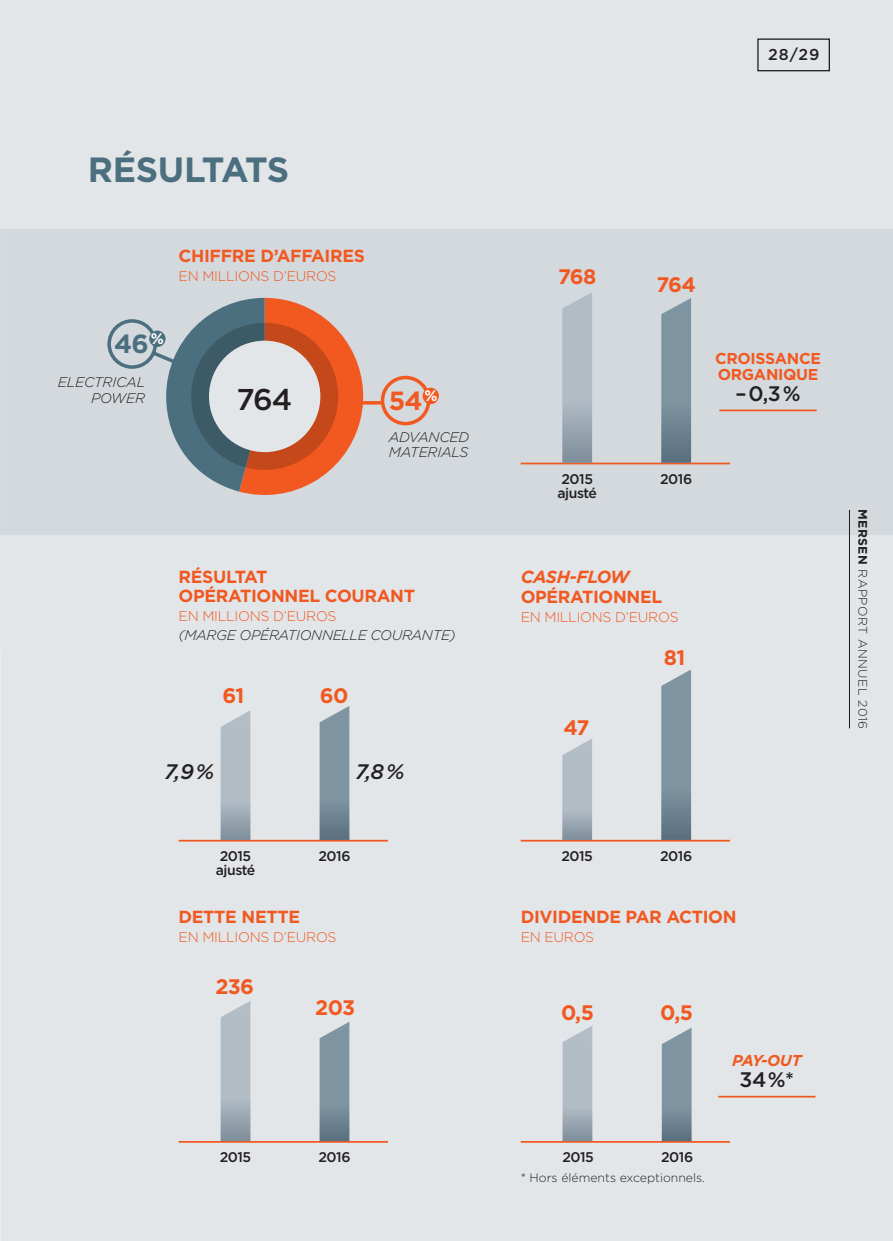
<style>
.page{position:relative;width:893px;height:1241px;background:#fff}
.page>*{position:absolute;margin:0;border:0;box-sizing:border-box;transform-origin:0 0}
.t1{font:700 35px "Gotham";letter-spacing:-.015em;color:#4b6f7f}
.t2{font:500 30.1px "Gotham";color:#231f20}
.t3{font:700 26.25px "Gotham";color:#f15921}
.t4{font:700 26.25px "Gotham";color:#4b6f7f}
.t5{font:700 21px "Gotham";letter-spacing:-.03em;color:#f15921}
.t6{font:500 21px "Gotham";color:#231f20}
.t7{font:italic 500 21px "Gotham";color:#231f20}
.t8{font:700 17.5px/19.2px "Gotham";letter-spacing:-.02em;color:#f15921}
.t9{font:italic 700 17.5px "Gotham";letter-spacing:-.025em;color:#f15921}
.t10{font:700 15.75px/15.8px "Gotham";letter-spacing:-.02em;color:#f15921}
.t11{font:italic 700 15.75px "Gotham";letter-spacing:-.05em;color:#f15921}
.t12{font:500 15.75px "Gotham";color:#231f20}
.t13{font:300 14px "Gotham";letter-spacing:-.02em;color:#f15921}
.t14{font:italic 300 14px/15.8px "Gotham";letter-spacing:-.02em;color:#231f20}
.t15{font:500 14px/14px "Gotham";letter-spacing:-.03em;color:#231f20}
.t16{font:300 12.25px "Gotham";color:#231f20}
.t17{font:300 12.25px "Gotham";letter-spacing:.035em;color:#231f20}
.s1{font-weight:700}
</style>
<div class="page">
<div style="left:0;top:0;width:893px;height:1240px;background:#e3e6e9"></div>
<div style="left:0;top:229px;width:893px;height:306px;background:#d3d9dd"></div>
<div style="left:757px;top:38px;width:73px;height:33px;border:1px solid #231f20"></div>
<div style="left:381px;top:376px;width:49px;height:49px;border:4px solid #f15921;border-radius:50%"></div>
<div style="left:107px;top:319px;width:50px;height:50px;border:4px solid #4b6f7f;border-radius:50%"></div>
<div style="left:423px;top:388px;width:16px;height:16px;background:#f15921;border-radius:50%"></div>
<hr style="left:326px;top:401px;width:57px;height:3px;background:#f15921">
<svg style="left:149px;top:298px;width:225px;height:197px"></svg>
<svg style="left:191px;top:323px;width:147px;height:147px;background:#87513e"></svg>
<div style="left:209px;top:340px;width:111px;height:112px;background:#e3e6e9;border-radius:50%"></div>
<hr style="left:179px;top:1140px;width:209px;height:2px;background:#f15921">
<svg style="left:220px;top:1001px;width:31px;height:139px;background:#aeb9c2"></svg>
<svg style="left:319px;top:1021px;width:31px;height:119px;background:#8498a4"></svg>
<hr style="left:521px;top:1140px;width:209px;height:2px;background:#f15921">
<svg style="left:562px;top:1026px;width:31px;height:114px;background:#afbac3"></svg>
<svg style="left:661px;top:1027px;width:31px;height:113px;background:#8498a4"></svg>
<hr style="left:521px;top:839px;width:209px;height:2px;background:#f15921">
<svg style="left:562px;top:739px;width:31px;height:100px;background:#afbac3"></svg>
<svg style="left:661px;top:669px;width:31px;height:170px;background:#8195a2"></svg>
<hr style="left:179px;top:839px;width:209px;height:2px;background:#f15921">
<svg style="left:220px;top:710px;width:31px;height:129px;background:#aeb9c2"></svg>
<svg style="left:319px;top:706px;width:31px;height:133px;background:#8296a3"></svg>
<hr style="left:718px;top:1095px;width:97px;height:2px;background:#f15921">
<hr style="left:521px;top:462px;width:209px;height:2px;background:#f15921">
<svg style="left:562px;top:292px;width:30px;height:170px;background:#a9b5be"></svg>
<svg style="left:661px;top:298px;width:30px;height:164px;background:#7c919d"></svg>
<hr style="left:719px;top:409px;width:98px;height:2px;background:#f15921">
<hr style="left:849px;top:510px;width:1px;height:218px;background:#231f20">
<p class="t12" style="left:768px;top:44px;width:53px">28/29</p>
<h1 class="t1" style="left:88px;top:146px;width:203px">RÉSULTATS</h1>
<p class="t8" style="left:179px;top:246px;width:188px">CHIFFRE D’AFFAIRES</p>
<p class="t13" style="left:179px;top:267px;width:159px">EN MILLIONS D’EUROS</p>
<h3 class="t4" style="left:114px;top:326px;width:51px">46 <sup>%</sup></h3>
<p class="t14" style="left:58px;top:374px;width:89px;text-align:right">ELECTRICAL<br>POWER</p>
<h2 class="t2" style="left:236px;top:379px;width:58px">764</h2>
<h3 class="t3" style="left:389px;top:383px;width:50px">54 <sup>%</sup></h3>
<p class="t14" style="left:389px;top:428px;width:82px">ADVANCED<br>MATERIALS</p>
<p class="t8" style="left:179px;top:566px;width:238px">RÉSULTAT<br>OPÉRATIONNEL COURANT</p>
<p class="t13" style="left:179px;top:607px;width:159px">EN MILLIONS D’EUROS</p>
<p class="t14" style="left:179px;top:627px;width:279px">(MARGE OPÉRATIONNELLE COURANTE)</p>
<p class="t5" style="left:223px;top:681px;width:23px">61</p>
<p class="t5" style="left:320px;top:681px;width:30px">60</p>
<p class="t7" style="left:164px;top:758px;width:51px">7,9 %</p>
<p class="t7" style="left:355px;top:758px;width:50px">7,8 %</p>
<p class="t5" style="left:558px;top:263px;width:40px">768</p>
<p class="t5" style="left:656px;top:270px;width:41px">764</p>
<p class="t10" style="left:715px;top:350px;width:107px">CROISSANCE<br>ORGANIQUE</p>
<p class="t6" style="left:735px;top:379px;width:67px">– 0,3 %</p>
<p class="t15" style="left:557px;top:471px;width:41px">2015 ajusté</p>
<p class="t15" style="left:660px;top:472px;width:34px">2016</p>
<p class="t9" style="left:521px;top:565px;width:111px">CASH-FLOW</p>
<p class="t8" style="left:521px;top:586px;width:143px">OPÉRATIONNEL</p>
<p class="t13" style="left:521px;top:608px;width:159px">EN MILLIONS D’EUROS</p>
<p class="t5" style="left:563px;top:713px;width:28px">47</p>
<p class="t5" style="left:664px;top:643px;width:23px">81</p>
<p class="t15" style="left:220px;top:848px;width:33px">2015</p>
<p class="t15" style="left:561px;top:849px;width:33px">2015</p>
<p class="t15" style="left:660px;top:849px;width:34px">2016</p>
<p class="t15" style="left:216px;top:862px;width:41px">ajusté</p>
<p class="t15" style="left:318px;top:849px;width:34px">2016</p>
<p class="t8" style="left:179px;top:906px;width:123px">DETTE NETTE</p>
<p class="t13" style="left:179px;top:928px;width:159px">EN MILLIONS D’EUROS</p>
<p class="t5" style="left:215px;top:972px;width:40px">236</p>
<p class="t8" style="left:521px;top:906px;width:217px">DIVIDENDE PAR ACTION</p>
<p class="t13" style="left:521px;top:928px;width:75px">EN EUROS</p>
<p class="t5" style="left:315px;top:993px;width:41px">203</p>
<p class="t5" style="left:561px;top:998px;width:34px">0,5</p>
<p class="t5" style="left:660px;top:998px;width:34px">0,5</p>
<p class="t15" style="left:220px;top:1149px;width:33px">2015</p>
<p class="t15" style="left:318px;top:1149px;width:34px">2016</p>
<p class="t15" style="left:562px;top:1149px;width:33px">2015</p>
<p class="t15" style="left:661px;top:1149px;width:34px">2016</p>
<p class="t16" style="left:521px;top:1169px;width:186px">* Hors éléments exceptionnels.</p>
<p class="t11" style="left:732px;top:1049px;width:71px">PAY-OUT</p>
<p class="t6" style="left:740px;top:1065px;width:56px">34 %*</p>
<p class="t17" style="left:870px;top:508px;width:222px;rotate:90deg"><span class="s1">MERSEN</span> RAPPORT ANNUEL 2016</p>
</div>
